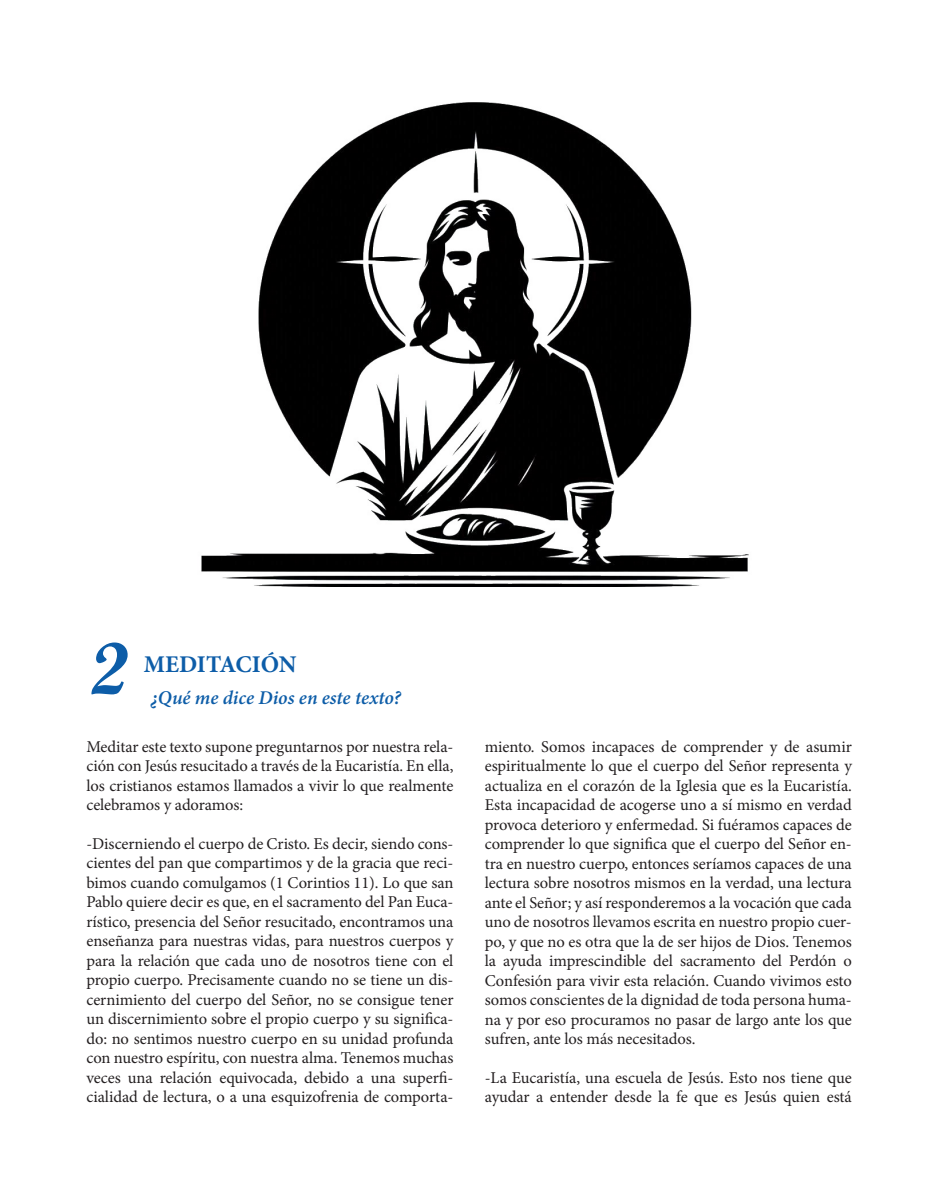
<style>
.page{position:relative;width:936px;height:1191px;background:#fff}
.page>*{position:absolute;margin:0;border:0;box-sizing:border-box;transform-origin:0 0}
.t1{font:73.5px "Script MT Bold";color:#0d5da8}
.t2{font:700 24px "Minion Pro";letter-spacing:-.01em;color:#0d5da8}
.t3{font:italic 600 19.5px "Minion Pro";color:#0d5da8}
.t4{font:16.5px/19.5px "Minion Pro";letter-spacing:-.005em;color:#231f20;text-align:justify}
</style>
<div class="page">
<img style="left:201px;top:102px;width:548px;height:484px">
<p class="t1" style="left:90px;top:623px;width:40px">2</p>
<p class="t2" style="left:144px;top:647px;width:154px">MEDITACIÓN</p>
<p class="t3" style="left:151px;top:684px;width:252px">¿Qué me dice Dios en este texto?</p>
<p class="t4" style="left:86px;top:736px;width:368px">Meditar este texto supone preguntarnos por nuestra rela&shy;ción con Jesús resucitado a través de la Eucaristía. En ella, los cristianos estamos llamados a vivir lo que realmente celebramos y adoramos:</p>
<p class="t4" style="left:86px;top:834px;width:368px">-Discerniendo el cuerpo de Cristo. Es decir, siendo cons&shy;cientes del pan que compartimos y de la gracia que reci&shy;bimos cuando comulgamos (1 Corintios 11). Lo que san Pablo quiere decir es que, en el sacramento del Pan Euca&shy;rístico, presencia del Señor resucitado, encontramos una enseñanza para nuestras vidas, para nuestros cuerpos y para la relación que cada uno de nosotros tiene con el propio cuerpo. Precisamente cuando no se tiene un dis&shy;cernimiento del cuerpo del Señor, no se consigue tener un discernimiento sobre el propio cuerpo y su significa&shy;do: no sentimos nuestro cuerpo en su unidad profunda con nuestro espíritu, con nuestra alma. Tenemos muchas veces una relación equivocada, debido a una superfi&shy;cialidad de lectura, o a una esquizofrenia de comporta-</p>
<p class="t4" style="left:485px;top:736px;width:368px">miento. Somos incapaces de comprender y de asumir espiritualmente lo que el cuerpo del Señor representa y actualiza en el corazón de la Iglesia que es la Eucaristía.<br>Esta incapacidad de acogerse uno a sí mismo en verdad provoca deterioro y enfermedad. Si fuéramos capaces de comprender lo que significa que el cuerpo del Señor en&shy;tra en nuestro cuerpo, entonces seríamos capaces de una lectura sobre nosotros mismos en la verdad, una lectura ante el Señor; y así responderemos a la vocación que cada uno de nosotros llevamos escrita en nuestro propio cuer&shy;po, y que no es otra que la de ser hijos de Dios. Tenemos la ayuda imprescindible del sacramento del Perdón o Confesión para vivir esta relación. Cuando vivimos esto somos conscientes de la dignidad de toda persona huma&shy;na y por eso procuramos no pasar de largo ante los que sufren, ante los más necesitados.</p>
<p class="t4" style="left:485px;top:1068px;width:368px">-La Eucaristía, una escuela de Jesús. Esto nos tiene que ayudar a entender desde la fe que es Jesús quien está</p>
</div>
